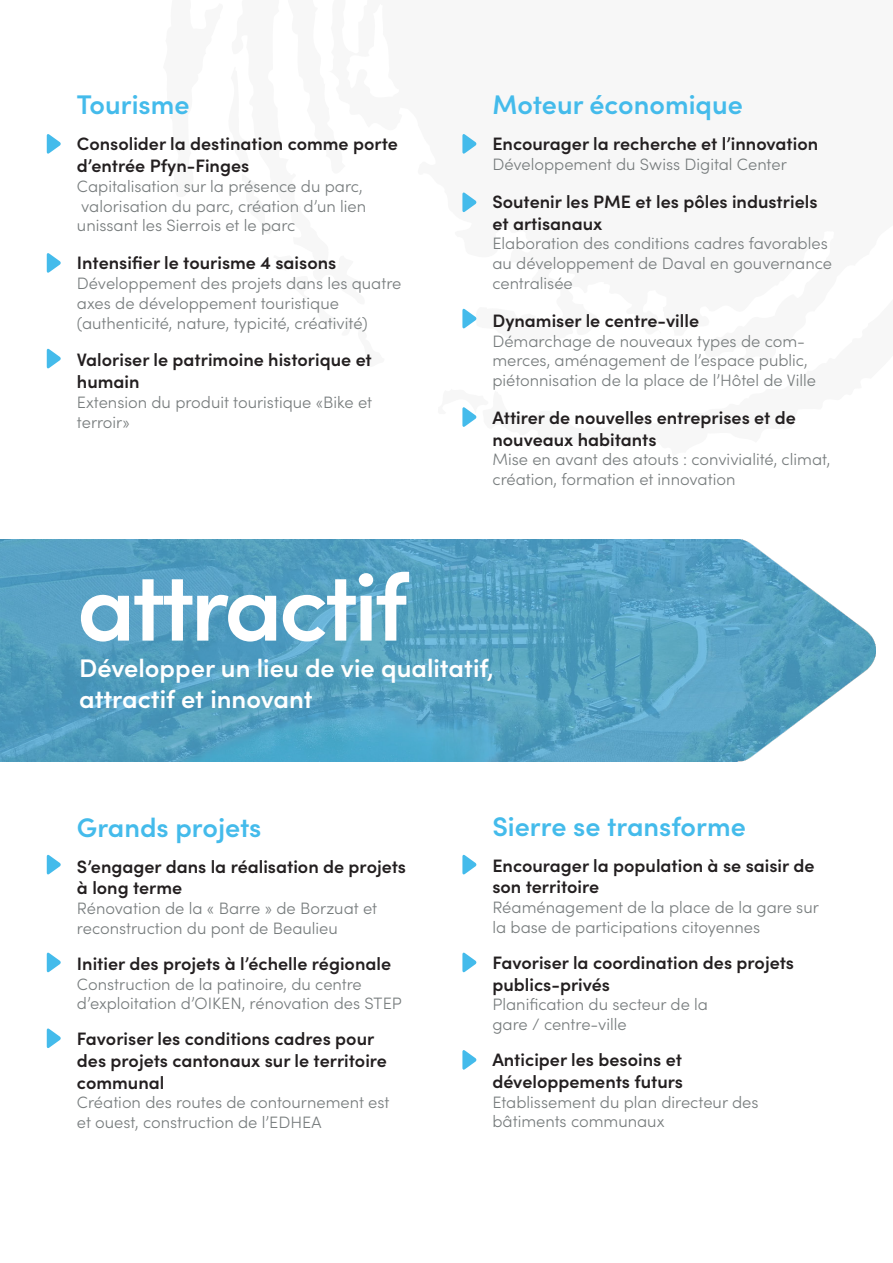
<style>
.page{position:relative;width:893px;height:1263px;background:#fff}
.page>*{position:absolute;margin:0;border:0;box-sizing:border-box;transform-origin:0 0}
.t1{font:600 96px "Sofia Pro";letter-spacing:-.04em;color:#fff}
.t2{font:600 27px "Sofia Pro";color:#44bbeb}
.t3{font:600 25.5px/30.6px "Sofia Pro";color:#fff}
.t4{font:600 18px/21.6px "Sofia Pro";color:#231f20}
.t5{font:300 16.5px/19.8px "Sofia Pro";color:#777c7d}
</style>
<div class="page">
<img style="left:0;top:539px;width:876px;height:223px">
<svg style="left:47px;top:134px;width:14px;height:20px"></svg>
<svg style="left:47px;top:253px;width:14px;height:20px"></svg>
<svg style="left:47px;top:349px;width:14px;height:19px"></svg>
<svg style="left:462px;top:134px;width:14px;height:20px"></svg>
<svg style="left:462px;top:193px;width:14px;height:19px"></svg>
<svg style="left:462px;top:309px;width:14px;height:19px"></svg>
<svg style="left:462px;top:407px;width:14px;height:20px"></svg>
<svg style="left:47px;top:855px;width:14px;height:19px"></svg>
<svg style="left:47px;top:953px;width:14px;height:19px"></svg>
<svg style="left:47px;top:1028px;width:14px;height:20px"></svg>
<svg style="left:462px;top:855px;width:14px;height:19px"></svg>
<svg style="left:462px;top:953px;width:14px;height:19px"></svg>
<svg style="left:462px;top:1050px;width:14px;height:20px"></svg>
<p class="t2" style="left:77px;top:85px;width:114px">Tourisme</p>
<p class="t4" style="left:77px;top:132px;width:322px">Consolider la destination comme porte d’entrée Pfyn-Finges</p>
<p class="t5" style="left:77px;top:175px;width:287px">Capitalisation sur la présence du parc,</p>
<p class="t5" style="left:81px;top:195px;width:286px">valorisation du parc, création d’un lien</p>
<p class="t5" style="left:77px;top:215px;width:220px">unissant les Sierrois et le parc</p>
<p class="t4" style="left:77px;top:251px;width:261px">Intensifier le tourisme 4 saisons</p>
<p class="t5" style="left:77px;top:272px;width:326px">Développement des projets dans les quatre axes de développement touristique</p>
<p class="t5" style="left:77px;top:312px;width:292px">(authenticité, nature, typicité, créativité)</p>
<p class="t4" style="left:77px;top:348px;width:296px">Valoriser le patrimoine historique et</p>
<p class="t4" style="left:77px;top:370px;width:64px">humain</p>
<p class="t5" style="left:77px;top:391px;width:297px">Extension du produit touristique «Bike et</p>
<p class="t5" style="left:77px;top:411px;width:54px">terroir»</p>
<p class="t2" style="left:492px;top:85px;width:252px">Moteur économique</p>
<p class="t4" style="left:492px;top:132px;width:327px">Encourager la recherche et l’innovation</p>
<p class="t5" style="left:492px;top:154px;width:296px">Développement du Swiss Digital Center</p>
<p class="t4" style="left:492px;top:190px;width:327px">Soutenir les PME et les pôles industriels et artisanaux</p>
<p class="t5" style="left:492px;top:233px;width:341px">Elaboration des conditions cadres favorables au développement de Daval en gouvernance centralisée</p>
<p class="t4" style="left:492px;top:308px;width:208px">Dynamiser le centre-ville</p>
<p class="t5" style="left:492px;top:330px;width:325px">Démarchage de nouveaux types de com&shy;merces, aménagement de l’espace public, piétonnisation de la place de l’Hôtel de Ville</p>
<p class="t4" style="left:492px;top:406px;width:305px">Attirer de nouvelles entreprises et de nouveaux habitants</p>
<p class="t5" style="left:492px;top:449px;width:340px">Mise en avant des atouts : convivialité, climat, création, formation et innovation</p>
<p class="t1" style="left:77px;top:534px;width:333px">attractif</p>
<p class="t3" style="left:79px;top:651px;width:416px">Développer un lieu de vie qualitatif, attractif et innovant</p>
<p class="t2" style="left:77px;top:807px;width:186px">Grands projets</p>
<p class="t4" style="left:77px;top:854px;width:331px">S’engager dans la réalisation de projets à long terme</p>
<p class="t5" style="left:77px;top:897px;width:302px">Rénovation de la « Barre » de Borzuat et reconstruction du pont de Beaulieu</p>
<p class="t4" style="left:77px;top:951px;width:316px">Initier des projets à l’échelle régionale</p>
<p class="t5" style="left:77px;top:973px;width:286px">Construction de la patinoire, du centre</p>
<p class="t5" style="left:77px;top:993px;width:326px">d’exploitation d’OIKEN, rénovation des STEP</p>
<p class="t4" style="left:77px;top:1027px;width:312px">Favoriser les conditions cadres pour des projets cantonaux sur le territoire communal</p>
<p class="t5" style="left:77px;top:1092px;width:314px">Création des routes de contournement est et ouest, construction de l’EDHEA</p>
<p class="t2" style="left:492px;top:806px;width:255px">Sierre se transforme</p>
<p class="t4" style="left:492px;top:853px;width:323px">Encourager la population à se saisir de son territoire</p>
<p class="t5" style="left:492px;top:897px;width:328px">Réaménagement de la place de la gare sur la base de participations citoyennes</p>
<p class="t4" style="left:492px;top:951px;width:303px">Favoriser la coordination des projets publics-privés</p>
<p class="t5" style="left:492px;top:994px;width:217px">Planification du secteur de la</p>
<p class="t5" style="left:492px;top:1014px;width:136px">gare / centre-ville</p>
<p class="t4" style="left:492px;top:1048px;width:191px">Anticiper les besoins et</p>
<p class="t4" style="left:492px;top:1069px;width:192px">développements futurs</p>
<p class="t5" style="left:492px;top:1091px;width:268px">Etablissement du plan directeur des</p>
<p class="t5" style="left:492px;top:1111px;width:174px">bâtiments communaux</p>
</div>
